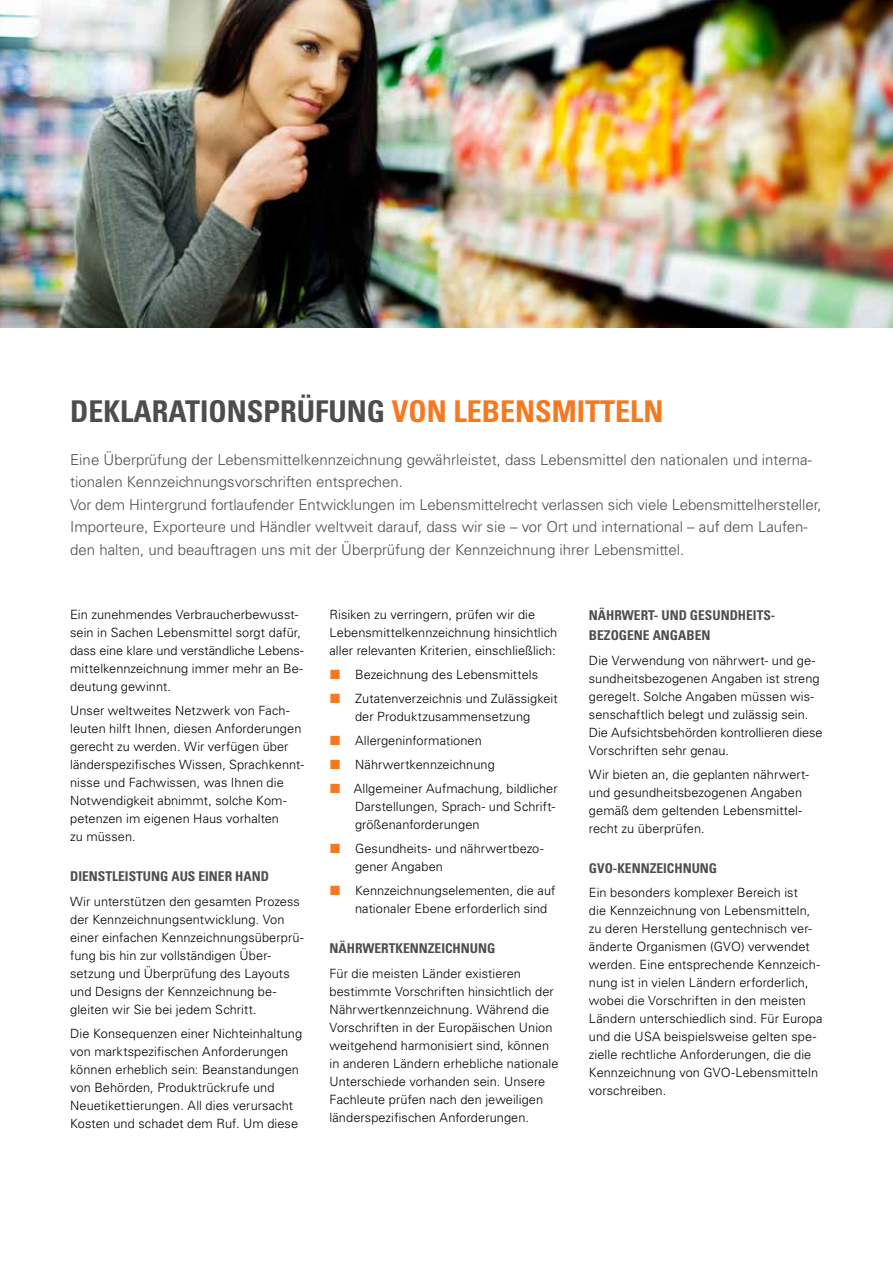
<style>
.page{position:relative;width:893px;height:1263px;background:#fff}
.page>*{position:absolute;margin:0;border:0;box-sizing:border-box;transform-origin:0 0}
.t1{font:700 condensed 30px "Univers LT Std";color:#4d4d4f}
.t2{font:300 15px/22.5px "Univers LT Std";color:#4d4d4f}
.t3{font:700 condensed 13.5px/20.2px "Univers LT Std";color:#4d4d4f}
.t4{font:300 12.75px/18px "Univers LT Std";letter-spacing:.005em;color:#000}
.s1{color:#f47920}
</style>
<div class="page">
<img style="left:0;top:0;width:893px;height:327px">
<h1 class="t1" style="left:70px;top:393px;width:595px">DEKLARATIONSPRÜFUNG <span class="s1">VON LEBENSMITTELN</span></h1>
<p class="t2" style="left:70px;top:448px;width:753px">Eine Überprüfung der Lebensmittelkennzeichnung gewährleistet, dass Lebensmittel den nationalen und interna&shy;tionalen Kennzeichnungsvorschriften entsprechen.<br>Vor dem Hintergrund fortlaufender Entwicklungen im Lebensmittelrecht verlassen sich viele Lebensmittelhersteller, Importeure, Exporteure und Händler weltweit darauf, dass wir sie – vor Ort und international – auf dem Laufen&shy;den halten, und beauftragen uns mit der Überprüfung der Kennzeichnung ihrer Lebensmittel.</p>
<p class="t4" style="left:70px;top:606px;width:235px">Ein zunehmendes Verbraucherbewusst&shy;sein in Sachen Lebensmittel sorgt dafür, dass eine klare und verständliche Lebens&shy;mittelkennzeichnung immer mehr an Be&shy;deutung gewinnt.</p>
<p class="t4" style="left:70px;top:702px;width:235px">Unser weltweites Netzwerk von Fach&shy;leuten hilft Ihnen, diesen Anforderungen gerecht zu werden. Wir verfügen über länderspezifisches Wissen, Sprachkennt&shy;nisse und Fachwissen, was Ihnen die Notwendigkeit abnimmt, solche Kom&shy;petenzen im eigenen Haus vorhalten<br>zu müssen.</p>
<p class="t3" style="left:70px;top:866px;width:200px">DIENSTLEISTUNG AUS EINER HAND</p>
<p class="t4" style="left:70px;top:892px;width:235px">Wir unterstützen den gesamten Prozess der Kennzeichnungsentwicklung. Von einer einfachen Kennzeichnungsüberprü&shy;fung bis hin zur vollständigen Über&shy;setzung und Überprüfung des Layouts und Designs der Kennzeichnung be&shy;gleiten wir Sie bei jedem Schritt.</p>
<p class="t4" style="left:70px;top:1024px;width:234px">Die Konsequenzen einer Nichteinhaltung von marktspezifischen Anforderungen können erheblich sein: Beanstandungen von Behörden, Produktrückrufe und Neuetikettierungen. All dies verursacht Kosten und schadet dem Ruf. Um diese</p>
<p class="t4" style="left:330px;top:606px;width:229px">Risiken zu verringern, prüfen wir die<br>Lebensmittelkennzeichnung hinsichtlich aller relevanten Kriterien, einschließlich:</p>
<p class="t4" style="left:355px;top:663px;width:204px;line-height:24px">Bezeichnung des Lebensmittels<br>Zutatenverzeichnis und Zulässigkeit</p>
<p class="t4" style="left:354px;top:705px;width:205px;line-height:24px">der Produktzusammensetzung<br>Allergeninformationen<br>Nährwertkennzeichnung<br>Allgemeiner Aufmachung, bildlicher</p>
<p class="t4" style="left:355px;top:798px;width:202px">Darstellungen, Sprach- und Schrift&shy;größenanforderungen</p>
<p class="t4" style="left:355px;top:840px;width:190px">Gesundheits- und nährwertbezo&shy;gener Angaben</p>
<p class="t4" style="left:355px;top:882px;width:202px">Kennzeichnungselementen, die auf nationaler Ebene erforderlich sind</p>
<p class="t3" style="left:330px;top:938px;width:167px">NÄHRWERTKENNZEICHNUNG</p>
<p class="t4" style="left:330px;top:964px;width:230px">Für die meisten Länder existieren bestimmte Vorschriften hinsichtlich der Nährwertkennzeichnung. Während die Vorschriften in der Europäischen Union weitgehend harmonisiert sind, können in anderen Ländern erhebliche nationale Unterschiede vorhanden sein. Unsere Fachleute prüfen nach den jeweiligen länderspezifischen Anforderungen.</p>
<p class="t3" style="left:589px;top:605px;width:188px">NÄHRWERT- UND GESUNDHEITS-<br>BEZOGENE ANGABEN</p>
<p class="t4" style="left:589px;top:651px;width:235px">Die Verwendung von nährwert- und ge&shy;sundheitsbezogenen Angaben ist streng geregelt. Solche Angaben müssen wis&shy;senschaftlich belegt und zulässig sein.<br>Die Aufsichtsbehörden kontrollieren diese Vorschriften sehr genau.</p>
<p class="t4" style="left:589px;top:765px;width:222px">Wir bieten an, die geplanten nährwert&shy;und gesundheitsbezogenen Angaben gemäß dem geltenden Lebensmittel&shy;recht zu überprüfen.</p>
<p class="t3" style="left:589px;top:857px;width:130px">GVO-KENNZEICHNUNG</p>
<p class="t4" style="left:589px;top:884px;width:235px">Ein besonders komplexer Bereich ist<br>die Kennzeichnung von Lebensmitteln, zu deren Herstellung gentechnisch ver&shy;änderte Organismen (GVO) verwendet werden. Eine entsprechende Kennzeich&shy;nung ist in vielen Ländern erforderlich, wobei die Vorschriften in den meisten Ländern unterschiedlich sind. Für Europa und die USA beispielsweise gelten spe&shy;zielle rechtliche Anforderungen, die die Kennzeichnung von GVO-Lebensmitteln vorschreiben.</p>
</div>
